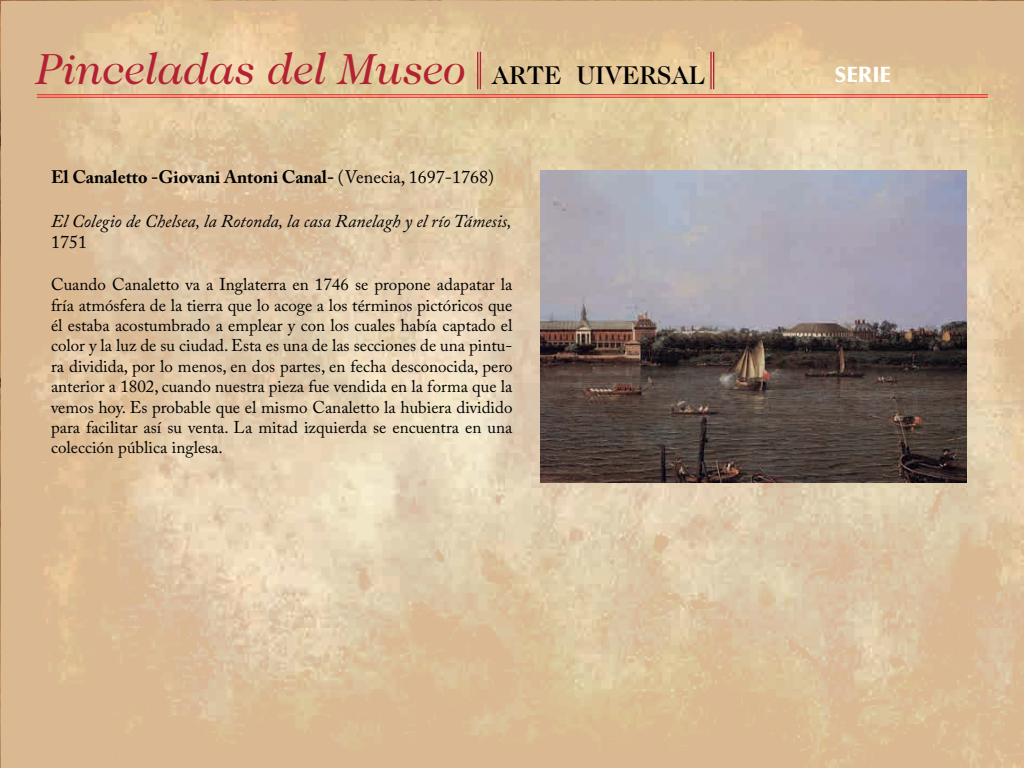
<style>
.page{position:relative;width:1024px;height:768px;background:#fff}
.page>*{position:absolute;margin:0;border:0;box-sizing:border-box;transform-origin:0 0}
.t1{font:italic 44px "Caslon 224 Std";color:#b32233}
.t2{font:900 22px "Optima LT Std";color:#fff}
.t3{font:italic 18px "Adobe Caslon Pro";color:#000001}
.t4{font:700 18px "Adobe Caslon Pro";color:#000001}
.t5{font:18px "Adobe Caslon Pro";color:#000001}
.t6{font:17px/20.4px "Adobe Caslon Pro";color:#000001;text-align:justify}
.s1{font-weight:500;font-style:normal;font-size:26px;color:#000001}
.s2{font-weight:400}
</style>
<div class="page">
<img style="left:0;top:0;width:1024px;height:768px">
<hr style="left:37px;top:94px;width:951px;height:1px;background:#ee1d23">
<hr style="left:37px;top:97px;width:951px;height:1px;background:#ee1d23">
<hr style="left:480px;top:52px;width:1px;height:37px;background:#b32233">
<hr style="left:477px;top:52px;width:1px;height:37px;background:#b32233">
<hr style="left:713px;top:52px;width:1px;height:37px;background:#b32233">
<hr style="left:710px;top:52px;width:2px;height:37px;background:#b32233">
<img style="left:541px;top:170px;width:426px;height:312px">
<h1 class="t1" style="left:37px;top:44px;width:670px">Pinceladas del Museo <span class="s1">ARTE UIVERSAL</span></h1>
<p class="t4" style="left:51px;top:167px;width:444px">El Canaletto -Giovani Antoni Canal- <span class="s2">(Venecia, 1697-1768)</span></p>
<p class="t3" style="left:51px;top:210px;width:462px">El Colegio de Chelsea, la Rotonda, la casa Ranelagh y el río Támesis,</p>
<p class="t5" style="left:51px;top:232px;width:38px">1751</p>
<p class="t6" style="left:51px;top:274px;width:463px">Cuando Canaletto va a Inglaterra en 1746 se propone adapatar la fría atmósfera de la tierra que lo acoge a los términos pictóricos que él estaba acostumbrado a emplear y con los cuales había captado el color y la luz de su ciudad. Esta es una de las secciones de una pintu&shy;ra dividida, por lo menos, en dos partes, en fecha desconocida, pero anterior a 1802, cuando nuestra pieza fue vendida en la forma que la vemos hoy. Es probable que el mismo Canaletto la hubiera dividido para facilitar así su venta. La mitad izquierda se encuentra en una colección pública inglesa.</p>
<p class="t2" style="left:835px;top:62px;width:58px">SERIE</p>
</div>
